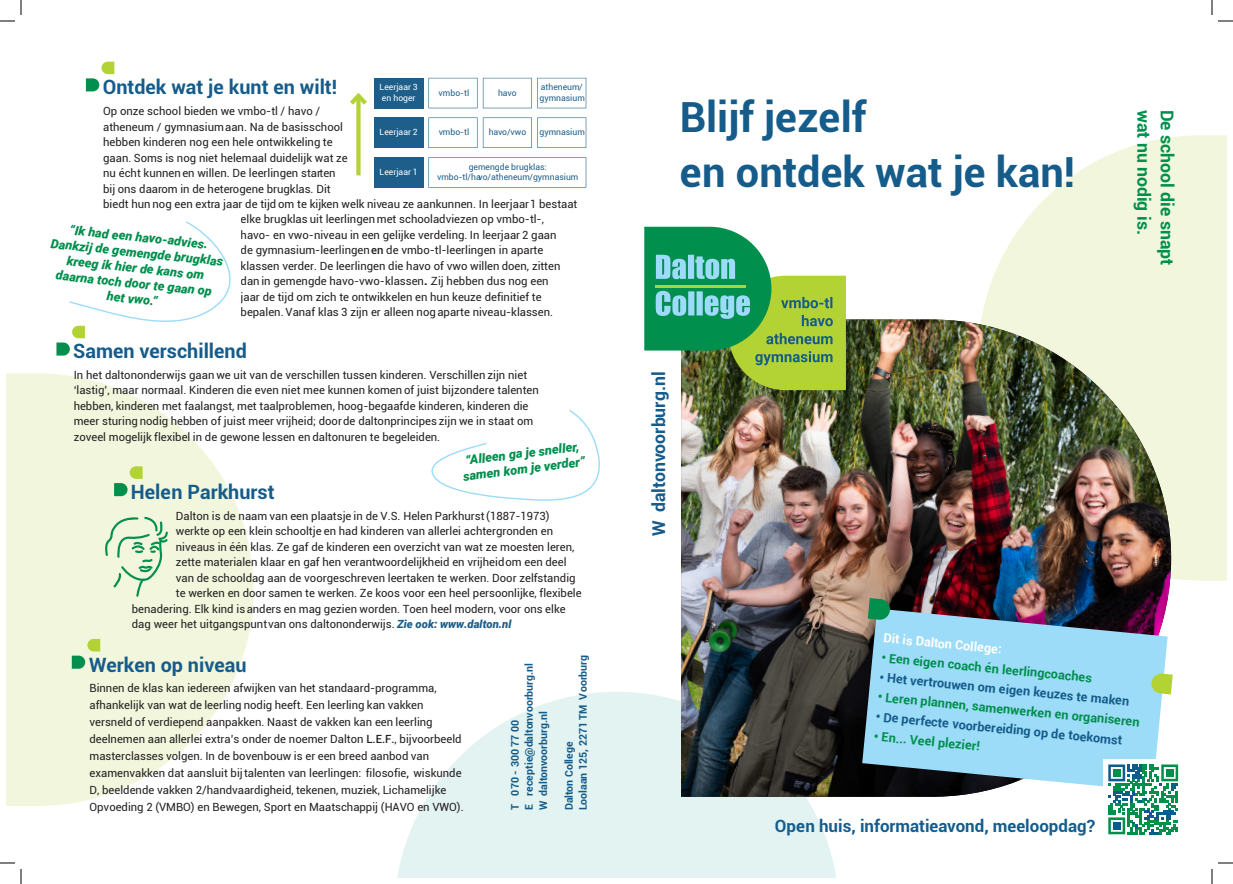
<style>
.page{position:relative;width:1233px;height:884px;background:#fff}
.page>*{position:absolute;margin:0;border:0;box-sizing:border-box;transform-origin:0 0}
.t1{font:700 41.6px/55.4px "Roboto";color:#155c8b}
.t2{font:700 19.7px "Roboto";color:#155c8b}
.t3{font:700 17.6px "Roboto";color:#008f4d}
.t4{font:700 17.6px "Roboto";color:#155c8b}
.t5{font:700 16.9px "Roboto";color:#155d8d}
.t6{font:italic 900 12.7px/15.5px "Roboto";color:#008f4d;text-align:center}
.t7{font:700 12.7px "Roboto";color:#008f4d}
.t8{font:700 12.7px "Roboto";color:#155c8b}
.t9{font:700 12.7px "Roboto";color:#fff}
.t10{font:11.3px/15.5px "Roboto";color:#231f20}
.t11{font:700 10.6px "Roboto";color:#155c8b}
.t12{font:8.6px/10.3px "Roboto";color:#1d5f8a}
.t13{font:8.6px/10.3px "Roboto";color:#fff}
.s1{font-weight:500}
.s2{font-weight:900}
.s3{font-weight:900;font-style:italic;color:#1b5e8a}
</style>
<div class="page">
<svg style="left:981px;top:135px;width:245px;height:446px;fill:#f1f6dc"></svg>
<svg style="left:7px;top:373px;width:246px;height:433px;fill:#f1f6dc"></svg>
<svg style="left:397px;top:692px;width:439px;height:185px;fill:#e2f3f2"></svg>
<img style="left:681px;top:319px;width:490px;height:478px">
<svg style="left:644px;top:227px;width:202px;height:163px"></svg>
<hr style="left:655px;top:285px;width:90px;height:2px;background:#b3d234">
<svg style="left:862px;top:608px;width:305px;height:183px;background:#8dbed8"></svg>
<svg style="left:1151px;top:673px;width:21px;height:21px"></svg>
<svg style="left:867px;top:598px;width:23px;height:22px"></svg>
<div style="left:1103px;top:760px;width:79px;height:79px;background:#fff"></div>
<svg style="left:1108px;top:764px;width:70px;height:70px"></svg>
<div style="left:1113px;top:769px;width:7px;height:7px;background:#00904c"></div>
<div style="left:1166px;top:769px;width:7px;height:7px;background:#00904c"></div>
<div style="left:1113px;top:822px;width:7px;height:7px;background:#0c5d8b"></div>
<svg style="left:86px;top:62px;width:28px;height:29px"></svg>
<div style="left:374px;top:78px;width:49px;height:30px;background:#1d5f8a"></div>
<svg style="left:428px;top:78px;width:49px;height:30px"></svg>
<svg style="left:483px;top:78px;width:103px;height:30px"></svg>
<svg style="left:428px;top:117px;width:49px;height:31px"></svg>
<svg style="left:428px;top:157px;width:158px;height:31px"></svg>
<svg style="left:483px;top:117px;width:103px;height:31px"></svg>
<div style="left:374px;top:117px;width:49px;height:31px;background:#1d5f8a"></div>
<div style="left:374px;top:157px;width:49px;height:31px;background:#1d5f8a"></div>
<svg style="left:114px;top:466px;width:29px;height:30px"></svg>
<svg style="left:72px;top:639px;width:28px;height:30px"></svg>
<svg style="left:104px;top:516px;width:64px;height:81px;background:#cde6c6"></svg>
<svg style="left:356px;top:109px;width:4px;height:66px"></svg>
<svg style="left:350px;top:92px;width:17px;height:17px"></svg>
<svg style="left:56px;top:221px;width:175px;height:135px"></svg>
<svg style="left:431px;top:410px;width:169px;height:91px"></svg>
<svg style="left:1218px;top:20px;width:15px;height:2px"></svg>
<svg style="left:1218px;top:862px;width:15px;height:2px"></svg>
<svg style="left:0;top:0;width:22px;height:22px"></svg>
<svg style="left:0;top:862px;width:22px;height:22px"></svg>
<svg style="left:1211px;top:0;width:1px;height:15px"></svg>
<svg style="left:1211px;top:869px;width:1px;height:15px"></svg>
<p class="t2" style="left:103px;top:73px;width:236px">Ontdek wat je kunt en wilt!</p>
<p class="t10" style="left:103px;top:103px;width:246px">Op onze school bieden we vmbo-tl / havo / atheneum / gymnasium aan. Na de basisschool hebben kinderen nog een hele ontwikkeling te gaan. Soms is nog niet helemaal duidelijk wat ze</p>
<p class="t13" style="left:380px;top:82px;width:39px">Leerjaar 3 en hoger</p>
<p class="t13" style="left:380px;top:127px;width:39px">Leerjaar 2</p>
<p class="t13" style="left:380px;top:166px;width:39px">Leerjaar 1</p>
<p class="t12" style="left:439px;top:87px;width:32px">vmbo-tl</p>
<p class="t12" style="left:498px;top:87px;width:20px">havo</p>
<p class="t12" style="left:539px;top:82px;width:47px">atheneum/ gymnasium</p>
<p class="t12" style="left:439px;top:127px;width:32px">vmbo-tl</p>
<p class="t12" style="left:489px;top:127px;width:39px">havo/vwo</p>
<p class="t12" style="left:539px;top:127px;width:47px">gymnasium</p>
<p class="t12" style="left:437px;top:161px;width:143px;text-align:center">gemengde brugklas: vmbo-tl/havo/atheneum/gymnasium</p>
<p class="t10" style="left:103px;top:165px;width:234px">nu écht kunnen en willen. De leerlingen starten</p>
<p class="t10" style="left:103px;top:180px;width:229px">bij ons daarom in de heterogene brugklas. Dit</p>
<p class="t10" style="left:103px;top:196px;width:476px">biedt hun nog een extra jaar de tijd om te kijken welk niveau ze aankunnen. In leerjaar 1 bestaat</p>
<p class="t10" style="left:241px;top:211px;width:305px">elke brugklas uit leerlingen met schooladviezen op vmbo-tl-,</p>
<p class="t10" style="left:241px;top:226px;width:317px">havo- en vwo-niveau in een gelijke verdeling. In leerjaar 2 gaan</p>
<p class="t10" style="left:241px;top:242px;width:304px">de gymnasium-leerlingen <span class="s1">en</span> de vmbo-tl-leerlingen in aparte</p>
<p class="t10" style="left:241px;top:257px;width:321px">klassen verder. De leerlingen die havo of vwo willen doen, zitten</p>
<p class="t10" style="left:241px;top:273px;width:309px">dan in gemengde havo-vwo-klassen<span class="s2">.</span> . Zij hebben dus nog een</p>
<p class="t10" style="left:241px;top:288px;width:302px">jaar de tijd om zich te ontwikkelen en hun keuze definitief te</p>
<p class="t10" style="left:241px;top:304px;width:314px">bepalen. Vanaf klas 3 zijn er alleen nog aparte niveau-klassen.</p>
<p class="t6" style="left:54px;top:220px;width:175px;rotate:6deg">“Ik had een havo-advies.<br>Dankzij de gemengde brugklas kreeg ik hier de kans om daarna toch door te gaan op het vwo.”</p>
<p class="t2" style="left:73px;top:337px;width:175px">Samen verschillend</p>
<p class="t10" style="left:74px;top:366px;width:466px">In het daltononderwijs gaan we uit van de verschillen tussen kinderen. Verschillen zijn niet ‘lastig’, maar normaal. Kinderen die even niet mee kunnen komen of juist bijzondere talenten hebben, kinderen met faalangst, met taalproblemen, hoog-begaafde kinderen, kinderen die meer sturing nodig hebben of juist meer vrijheid; door de daltonprincipes zijn we in staat om zoveel mogelijk flexibel in de gewone lessen en daltonuren te begeleiden.</p>
<p class="t6" style="left:460px;top:452px;width:125px;rotate:-7deg">“Alleen ga je sneller, samen kom je verder”</p>
<p class="t2" style="left:131px;top:478px;width:145px">Helen Parkhurst</p>
<p class="t10" style="left:176px;top:508px;width:375px">Dalton is de naam van een plaatsje in de V.S. Helen Parkhurst (1887-1973)</p>
<p class="t10" style="left:176px;top:523px;width:379px">werkte op een klein schooltje en had kinderen van allerlei achtergronden en</p>
<p class="t10" style="left:176px;top:539px;width:400px">niveaus in één klas. Ze gaf de kinderen een overzicht van wat ze moesten leren,</p>
<p class="t10" style="left:176px;top:554px;width:392px">zette materialen klaar en gaf hen verantwoordelijkheid en vrijheid om een deel</p>
<p class="t10" style="left:176px;top:570px;width:401px">van de schooldag aan de voorgeschreven leertaken te werken. Door zelfstandig</p>
<p class="t10" style="left:176px;top:585px;width:407px">te werken en door samen te werken. Ze koos voor een heel persoonlijke, flexibele</p>
<p class="t10" style="left:132px;top:600px;width:435px">benadering. Elk kind is anders en mag gezien worden. Toen heel modern, voor ons elke</p>
<p class="t10" style="left:132px;top:616px;width:381px">dag weer het uitgangspunt van ons daltononderwijs. <span class="s3">Zie ook: www.dalton.nl</span></p>
<p class="t2" style="left:89px;top:651px;width:159px">Werken op niveau</p>
<p class="t10" style="left:90px;top:680px;width:376px;line-height:16.9px">Binnen de klas kan iedereen afwijken van het standaard-programma, afhankelijk van wat de leerling nodig heeft. Een leerling kan vakken versneld of verdiepend aanpakken. Naast de vakken kan een leerling deelnemen aan allerlei extra’s onder de noemer Dalton <span class="s1">L.E.F.</span>, bijvoorbeeld masterclasses volgen. In de bovenbouw is er een breed aanbod van examenvakken dat aansluit bij talenten van leerlingen: filosofie<span class="s1">,</span> wiskunde D, beeldende vakken 2/handvaardigheid, tekenen, muziek, Lichamelijke Opvoeding 2 (VMBO) en Bewegen, Sport en Maatschappij (HAVO en VWO).</p>
<p class="t11" style="left:521px;top:810px;width:148px;rotate:-90deg">E receptie@daltonvoorburg.nl</p>
<p class="t11" style="left:536px;top:810px;width:100px;rotate:-90deg">W daltonvoorburg.nl</p>
<p class="t11" style="left:507px;top:795px;width:77px;rotate:-90deg">070 - 300 77 00</p>
<p class="t11" style="left:507px;top:810px;width:8px;rotate:-90deg">T</p>
<p class="t11" style="left:575px;top:810px;width:157px;rotate:-90deg">Loolaan 125, 2271 TM Voorburg</p>
<p class="t11" style="left:561px;top:810px;width:70px;rotate:-90deg">Dalton College</p>
<p class="t1" style="left:679px;top:88px;width:397px">Blijf jezelf<br>en ontdek wat je kan!</p>
<p class="t3" style="left:1156px;top:110px;width:127px;rotate:90deg">wat nu nodig is.</p>
<p class="t3" style="left:1179px;top:110px;width:157px;rotate:90deg">De school die snapt</p>
<p class="t4" style="left:646px;top:535px;width:166px;rotate:-90deg">W daltonvoorburg.nl</p>
<p class="t9" style="left:884px;top:628px;width:120px;rotate:6deg">Dit is Dalton College:</p>
<p class="t7" style="left:882px;top:648px;width:213px;rotate:6deg">• Een eigen coach én leerlingcoaches</p>
<p class="t8" style="left:880px;top:667px;width:252px;rotate:6deg">• Het vertrouwen om eigen keuzes te maken</p>
<p class="t7" style="left:879px;top:687px;width:264px;rotate:6deg">• Leren plannen, samenwerken en organiseren</p>
<p class="t8" style="left:877px;top:706px;width:249px;rotate:6deg">• De perfecte voorbereiding op de toekomst</p>
<p class="t7" style="left:875px;top:727px;width:108px;rotate:6deg">• En... Veel plezier!</p>
<p class="t5" style="left:775px;top:814px;width:322px">Open huis, informatieavond, meeloopdag?</p>
</div>
